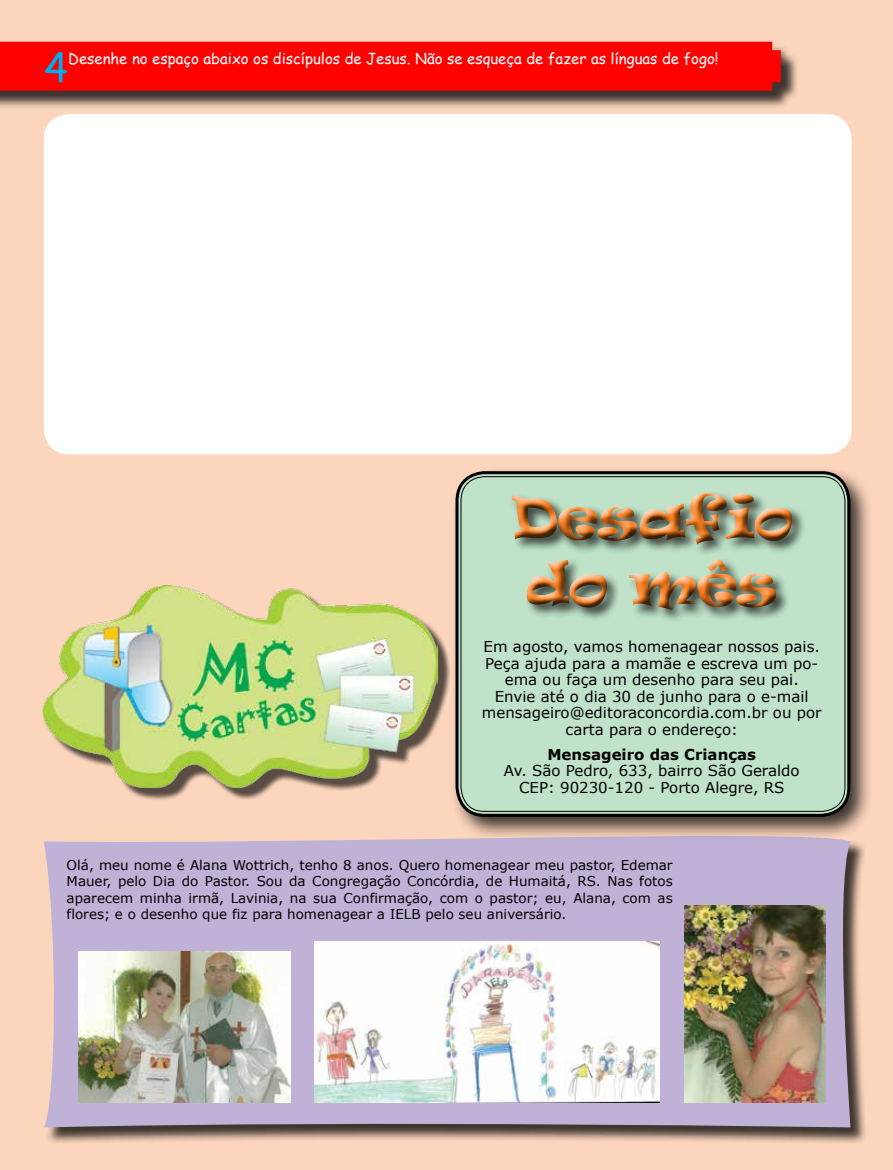
<style>
.page{position:relative;width:893px;height:1170px;background:#fff}
.page>*{position:absolute;margin:0;border:0;box-sizing:border-box;transform-origin:0 0}
.t1{font:55.5px/66.6px "Ravie";color:#f57d20}
.t2{font:39.3px "Comic Sans MS";color:#00aeef}
.t3{font:15px/16.5px "Verdana";color:#000;text-align:center}
.t4{font:15px "Comic Sans MS";color:#fff}
.t5{font:700 15px "Verdana";color:#000}
.t6{font:13.5px/16.5px "Verdana";color:#000;text-align:justify}
</style>
<div class="page">
<div style="left:0;top:0;width:893px;height:1169px;background:#fbd5bc"></div>
<div style="left:0;top:44px;width:800px;height:65px;background:#000;opacity:.75"></div>
<div style="left:0;top:42px;width:781px;height:49px;background:#f00"></div>
<div style="left:45px;top:836px;width:822px;height:308px;background:#000;opacity:.75"></div>
<svg style="left:44px;top:827px;width:806px;height:300px;background:#c0b1d0"></svg>
<div style="left:44px;top:114px;width:808px;height:340px;background:#fff;border-radius:26px"></div>
<div style="left:47px;top:589px;width:404px;height:212px;background:#000;opacity:.65"></div>
<img style="left:43px;top:585px;width:394px;height:203px">
<div style="left:451px;top:466px;width:422px;height:374px;background:#000;opacity:.75"></div>
<div style="left:458px;top:474px;width:389px;height:339px;background:#bfe2c8;border-radius:26px"></div>
<div style="left:455px;top:471px;width:395px;height:345px;border:3px solid #000;border-radius:28px"></div>
<div style="left:460px;top:476px;width:385px;height:335px;border:1px solid #000;border-radius:24px"></div>
<div style="left:505px;top:492px;width:296px;height:126px;background:#000;opacity:.75"></div>
<img style="left:314px;top:941px;width:346px;height:161px">
<img style="left:79px;top:951px;width:211px;height:151px">
<img style="left:684px;top:905px;width:141px;height:197px">
<h2 class="t2" style="left:44px;top:39px;width:25px">4</h2>
<p class="t4" style="left:68px;top:47px;width:652px">Desenhe no espaço abaixo os discípulos de Jesus. Não se esqueça de fazer as línguas de fogo!</p>
<h1 class="t1" style="left:511px;top:483px;width:284px">Desafio do mês</h1>
<p class="t3" style="left:482px;top:638px;width:341px">Em agosto, vamos homenagear nossos pais.<br>Peça ajuda para a mamãe e escreva um po&shy;ema ou faça um desenho para seu pai.<br>Envie até o dia 30 de junho para o e-mail mensageiro@editoraconcordia.com.br ou por carta para o endereço:</p>
<p class="t5" style="left:547px;top:743px;width:210px">Mensageiro das Crianças</p>
<p class="t3" style="left:504px;top:762px;width:297px">Av. São Pedro, 633, bairro São Geraldo<br>CEP: 90230-120 - Porto Alegre, RS</p>
<p class="t6" style="left:67px;top:856px;width:608px">Olá, meu nome é Alana Wottrich, tenho 8 anos. Quero homenagear meu pastor, Edemar Mauer, pelo Dia do Pastor. Sou da Congregação Concórdia, de Humaitá, RS. Nas fotos aparecem minha irmã, Lavinia, na sua Confirmação, com o pastor; eu, Alana, com as flores; e o desenho que fiz para homenagear a IELB pelo seu aniversário.</p>
</div>
